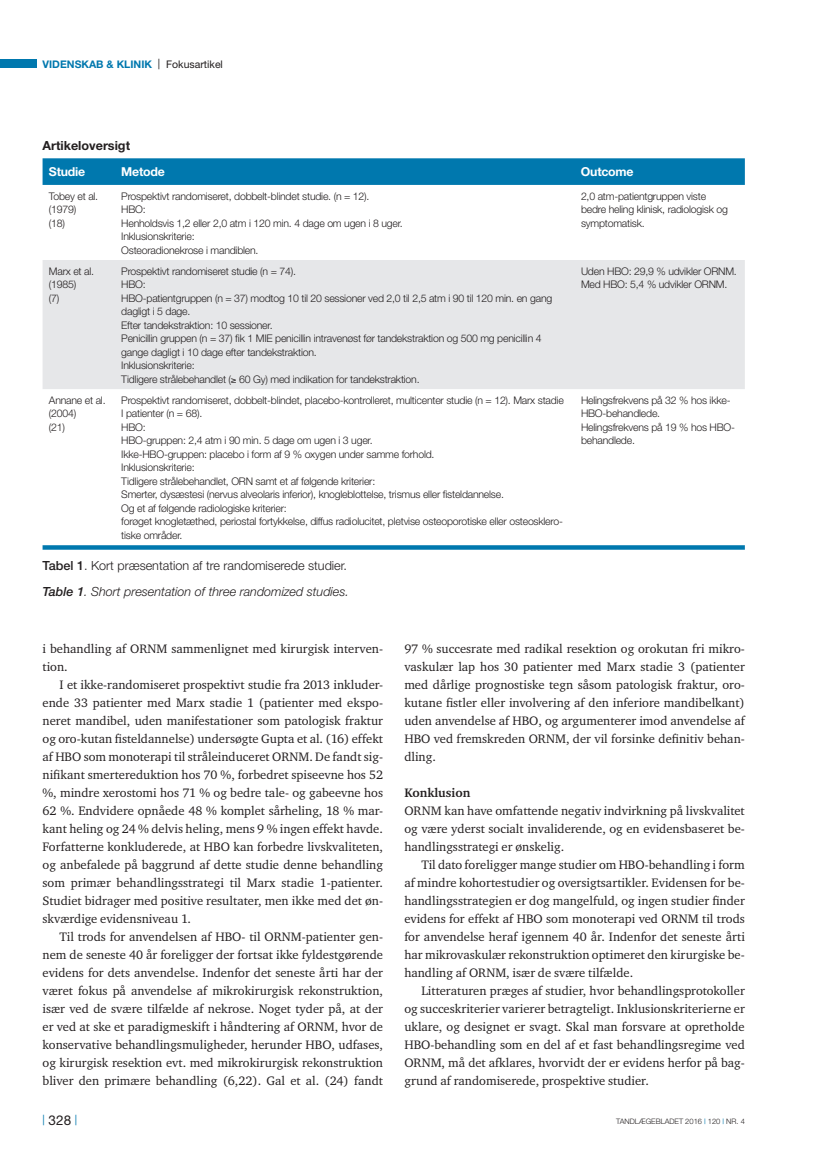
<style>
.page{position:relative;width:830px;height:1157px;background:#fff}
.page>*{position:absolute;margin:0;border:0;box-sizing:border-box;transform-origin:0 0}
.t1{font:13.5px "Helvetica Neue";color:#231f20}
.t2{font:12.6px/18px "Charter ITC";color:#231f20;text-align:justify}
.t3{font:300 12.6px/26.4px "Helvetica Neue";color:#231f20}
.t4{font:700 12.6px "Helvetica Neue";color:#231f20}
.t5{font:700 12.6px "Charter ITC";color:#231f20}
.t6{font:700 12.3px "Helvetica Neue";letter-spacing:-.02em;color:#fff}
.t7{font:300 10.5px/13.5px "Helvetica Neue";letter-spacing:-.02em;color:#231f20}
.t8{font:700 10.5px "Helvetica Neue";color:#0078ae}
.t9{font:300 7.5px "Helvetica Neue";color:#231f20}
.s1{font-family:"Helvetica Neue LT Std";font-weight:400;color:#231f20}
.s2{font-weight:400;color:#231f20}
.s3{font-weight:500}
.s4{font-weight:500;font-style:italic}
.s5{font-style:italic}
.s6{font-weight:400;color:#0078ae}
</style>
<div class="page">
<div style="left:0;top:60px;width:37px;height:8px;background:#0078ae"></div>
<svg style="left:43px;top:158px;width:701px;height:27px;background:#0379af"></svg>
<div style="left:43px;top:260px;width:701px;height:129px;background:#e6e7e9"></div>
<svg style="left:43px;top:545px;width:701px;height:5px;background:#1985b5"></svg>
<p class="t8" style="left:43px;top:58px;width:182px">VIDENSKAB &amp; KLINIK <span class="s1">|</span> <span class="s2">Fokusartikel</span></p>
<p class="t4" style="left:43px;top:137px;width:89px">Artikeloversigt</p>
<p class="t6" style="left:49px;top:164px;width:38px">Studie</p>
<p class="t6" style="left:121px;top:164px;width:45px">Metode</p>
<p class="t6" style="left:580px;top:164px;width:54px">Outcome</p>
<p class="t7" style="left:49px;top:189px;width:51px">Tobey et al. (1979)<br>(18)</p>
<p class="t7" style="left:121px;top:189px;width:283px">Prospektivt randomiseret, dobbelt-blindet studie. (n = 12).<br>HBO:<br>Henholdsvis 1,2 eller 2,0 atm i 120 min. 4 dage om ugen i 8 uger.<br>Inklusionskriterie:<br>Osteoradionekrose i mandiblen.</p>
<p class="t7" style="left:580px;top:189px;width:148px">2,0 atm-patientgruppen viste bedre heling klinisk, radiologisk og symptomatisk.</p>
<p class="t7" style="left:49px;top:264px;width:47px">Marx et al. (1985)<br>(7)</p>
<p class="t7" style="left:121px;top:264px;width:432px">Prospektivt randomiseret studie (n = 74).<br>HBO:<br>HBO-patientgruppen (n = 37) modtog 10 til 20 sessioner ved 2,0 til 2,5 atm i 90 til 120 min. en gang dagligt i 5 dage.<br>Efter tandekstraktion: 10 sessioner.<br>Penicillin gruppen (n = 37) fik 1 MIE penicillin intravenøst før tandekstraktion og 500 mg penicillin 4 gange dagligt i 10 dage efter tandekstraktion.<br>Inklusionskriterie:<br>Tidligere strålebehandlet (≥ 60 Gy) med indikation for tandekstraktion.</p>
<p class="t7" style="left:580px;top:264px;width:157px">Uden HBO: 29,9 % udvikler ORNM.<br>Med HBO: 5,4 % udvikler ORNM.</p>
<p class="t7" style="left:49px;top:393px;width:58px">Annane et al. (2004)<br>(21)</p>
<p class="t7" style="left:121px;top:393px;width:444px">Prospektivt randomiseret, dobbelt-blindet, placebo-kontrolleret, multicenter studie (n = 12). Marx stadie I patienter (n = 68).<br>HBO:<br>HBO-gruppen: 2,4 atm i 90 min. 5 dage om ugen i 3 uger.<br>Ikke-HBO-gruppen: placebo i form af 9 % oxygen under samme forhold.<br>Inklusionskriterie:<br>Tidligere strålebehandlet, ORN samt et af følgende kriterier:<br>Smerter, dysæstesi (nervus alveolaris inferior), knogleblottelse, trismus eller fisteldannelse.<br>Og et af følgende radiologiske kriterier:<br>forøget knogletæthed, periostal fortykkelse, diffus radiolucitet, pletvise osteoporotiske eller osteosklero&shy;tiske områder.</p>
<p class="t7" style="left:580px;top:393px;width:155px">Helingsfrekvens på 32 % hos ikke-<br>HBO-behandlede.<br>Helingsfrekvens på 19 % hos HBO&shy;behandlede.</p>
<p class="t3" style="left:43px;top:551px;width:308px"><span class="s3">Tabel 1</span>. Kort præsentation af tre randomiserede studier.<br><span class="s4">Table 1</span><span class="s5">. Short presentation of three randomized studies.</span></p>
<p class="t2" style="left:43px;top:639px;width:342px">i behandling af ORNM sammenlignet med kirurgisk interven&shy;tion.</p>
<p class="t2" style="left:43px;top:675px;width:342px;text-indent:17px">I et ikke-randomiseret prospektivt studie fra 2013 inkluder&shy;ende 33 patienter med Marx stadie 1 (patienter med ekspo&shy;neret mandibel, uden manifestationer som patologisk fraktur og oro-kutan fisteldannelse) undersøgte Gupta et al. (16) effekt af HBO som monoterapi til stråleinduceret ORNM. De fandt sig&shy;nifikant smertereduktion hos 70 %, forbedret spiseevne hos 52 %, mindre xerostomi hos 71 % og bedre tale- og gabeevne hos 62 %. Endvidere opnåede 48 % komplet sårheling, 18 % mar&shy;kant heling og 24 % delvis heling, mens 9 % ingen effekt havde.<br>Forfatterne konkluderede, at HBO kan forbedre livskvaliteten, og anbefalede på baggrund af dette studie denne behandling som primær behandlingsstrategi til Marx stadie 1-patienter.<br>Studiet bidrager med positive resultater, men ikke med det øn&shy;skværdige evidensniveau 1.</p>
<p class="t2" style="left:43px;top:927px;width:342px;text-indent:17px">Til trods for anvendelsen af HBO- til ORNM-patienter gen&shy;nem de seneste 40 år foreligger der fortsat ikke fyldestgørende evidens for dets anvendelse. Indenfor det seneste årti har der været fokus på anvendelse af mikrokirurgisk rekonstruktion, især ved de svære tilfælde af nekrose. Noget tyder på, at der er ved at ske et paradigmeskift i håndtering af ORNM, hvor de konservative behandlingsmuligheder, herunder HBO, udfases, og kirurgisk resektion evt. med mikrokirurgisk rekonstruktion bliver den primære behandling (6,22). Gal et al. (24) fandt</p>
<p class="t2" style="left:404px;top:639px;width:342px">97 % succesrate med radikal resektion og orokutan fri mikro&shy;vaskulær lap hos 30 patienter med Marx stadie 3 (patienter med dårlige prognostiske tegn såsom patologisk fraktur, oro&shy;kutane fistler eller involvering af den inferiore mandibelkant) uden anvendelse af HBO, og argumenterer imod anvendelse af HBO ved fremskreden ORNM, der vil forsinke definitiv behan&shy;dling.</p>
<p class="t5" style="left:404px;top:784px;width:67px">Konklusion</p>
<p class="t2" style="left:404px;top:801px;width:342px">ORNM kan have omfattende negativ indvirkning på livskvalitet og være yderst socialt invaliderende, og en evidensbaseret be&shy;handlingsstrategi er ønskelig.</p>
<p class="t2" style="left:404px;top:855px;width:342px;text-indent:17px">Til dato foreligger mange studier om HBO-behandling i form af mindre kohortestudier og oversigtsartikler. Evidensen for be&shy;handlingsstrategien er dog mangelfuld, og ingen studier finder evidens for effekt af HBO som monoterapi ved ORNM til trods for anvendelse heraf igennem 40 år. Indenfor det seneste årti har mikrovaskulær rekonstruktion optimeret den kirurgiske be&shy;handling af ORNM, især de svære tilfælde.</p>
<p class="t2" style="left:404px;top:981px;width:342px;text-indent:17px">Litteraturen præges af studier, hvor behandlingsprotokoller og succeskriterier varierer betragteligt. Inklusionskriterierne er uklare, og designet er svagt. Skal man forsvare at opretholde HBO-behandling som en del af et fast behandlingsregime ved ORNM, må det afklares, hvorvidt der er evidens herfor på bag&shy;grund af randomiserede, prospektive studier.</p>
<p class="t1" style="left:43px;top:1112px;width:36px"><sup>|</sup> 328 <sup>|</sup></p>
<p class="t9" style="left:615px;top:1116px;width:130px">TANDLÆGEBLADET 2016 <span class="s6">|</span> 120 <span class="s6">|</span> NR. 4</p>
</div>
